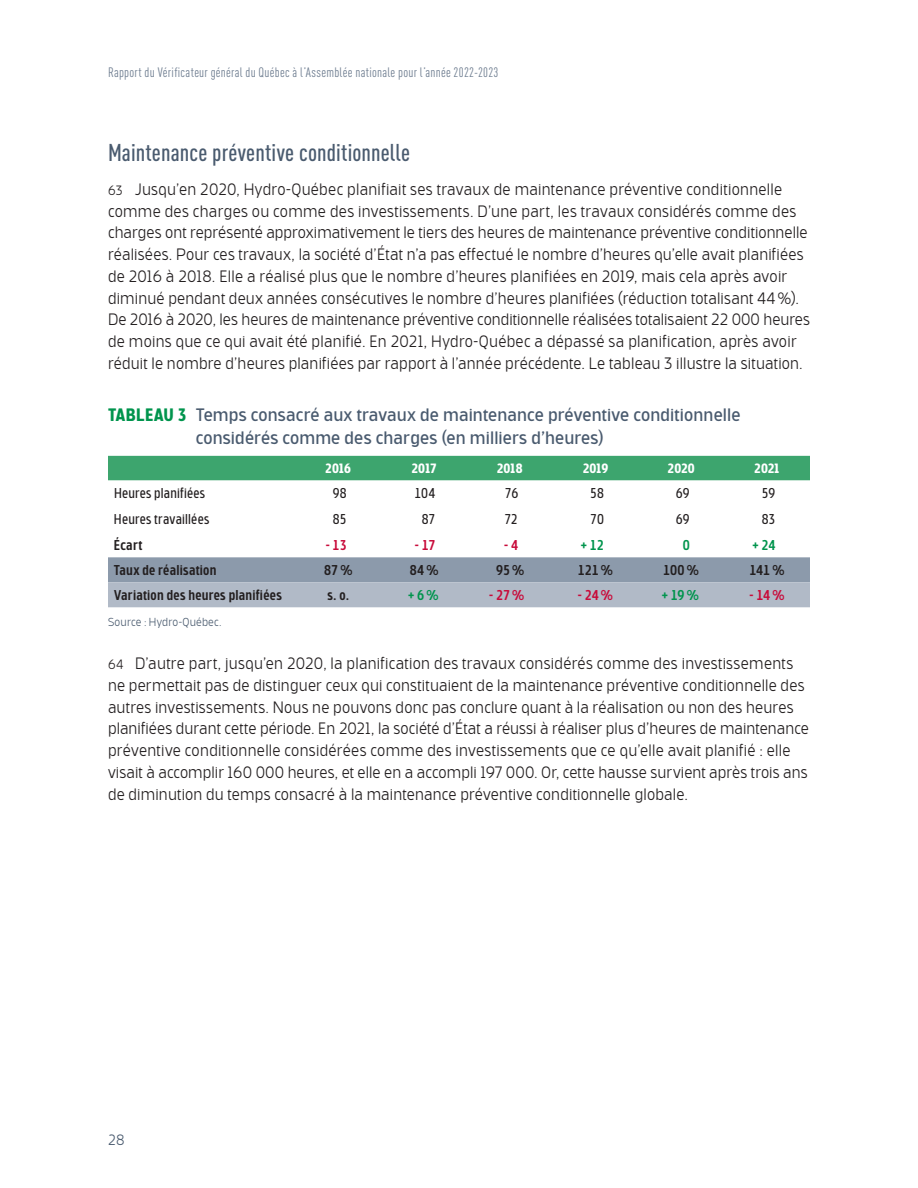
<style>
.page{position:relative;width:918px;height:1188px;background:#fff}
.page>*{position:absolute;margin:0;border:0;box-sizing:border-box;transform-origin:0 0}
.t1{font:500 condensed 24px "DIN Offc";letter-spacing:.005em;color:#4a5b6f}
.t2{font:18px/22.5px "Bosphorus 50 Normal 53";letter-spacing:.005em;color:#4a5b6f}
.t3{font:300 16.5px/21.8px "Bosphorus 50 Normal 52";letter-spacing:.01em;color:#231f20}
.t4{font:300 15px "Bosphorus 50 Normal 52";color:#4a5b6f}
.t5{font:500 14.25px "Bosphorus 40 Condensed 44";letter-spacing:.015em;color:#231f20}
.t6{font:14.25px "Bosphorus 40 Condensed 43";letter-spacing:.015em;color:#231f20}
.t7{font:500 14.25px "Bosphorus 40 Condensed 44";letter-spacing:-.01em;color:#c80c3b}
.t8{font:500 14.25px "Bosphorus 40 Condensed 44";color:#00944d}
.t9{font:condensed 13.5px "DIN Offc";letter-spacing:.02em;color:#6d7c8f}
.t10{font:700 13.5px "Bosphorus 40 Condensed 45";letter-spacing:.015em;color:#fff}
.t11{font:300 11.7px "Bosphorus 50 Normal 52";letter-spacing:.015em;color:#4a5b6f}
.s1{font-size:13.5px}
.s2{font-family:"Bosphorus 40 Condensed 45";font-weight:700;color:#00944d}
</style>
<div class="page">
<div style="left:108px;top:456px;width:702px;height:24px;background:#3da56e"></div>
<svg style="left:108px;top:557px;width:702px;height:50px;background:#9faab9"></svg>
<p class="t9" style="left:108px;top:65px;width:392px">Rapport du Vérificateur général du Québec à l’Assemblée nationale pour l’année 2022-2023</p>
<h1 class="t1" style="left:108px;top:138px;width:304px">Maintenance préventive conditionnelle</h1>
<p class="t3" style="left:108px;top:179px;width:704px"><span class="s1">63</span> Jusqu’en 2020, Hydro-Québec planifiait ses travaux de maintenance préventive conditionnelle comme des charges ou comme des investissements. D’une part, les travaux considérés comme des charges ont représenté approximativement le tiers des heures de maintenance préventive conditionnelle réalisées. Pour ces travaux, la société d’État n’a pas effectué le nombre d’heures qu’elle avait planifiées de 2016 à 2018. Elle a réalisé plus que le nombre d’heures planifiées en 2019, mais cela après avoir diminué pendant deux années consécutives le nombre d’heures planifiées (réduction totalisant 44 %).<br>De 2016 à 2020, les heures de maintenance préventive conditionnelle réalisées totalisaient 22 000 heures de moins que ce qui avait été planifié. En 2021, Hydro-Québec a dépassé sa planification, après avoir réduit le nombre d’heures planifiées par rapport à l’année précédente. Le tableau 3 illustre la situation.</p>
<p class="t2" style="left:196px;top:404px;width:546px;text-indent:-88px"><span class="s2">TABLEAU 3</span> Temps consacré aux travaux de maintenance préventive conditionnelle considérés comme des charges (en milliers d’heures)</p>
<p class="t10" style="left:326px;top:460px;width:27px">2016</p>
<p class="t10" style="left:412px;top:460px;width:26px">2017</p>
<p class="t10" style="left:497px;top:460px;width:27px">2018</p>
<p class="t10" style="left:583px;top:460px;width:27px">2019</p>
<p class="t10" style="left:668px;top:460px;width:28px">2020</p>
<p class="t10" style="left:755px;top:460px;width:27px">2021</p>
<p class="t6" style="left:114px;top:485px;width:93px">Heures planifiées</p>
<p class="t6" style="left:333px;top:485px;width:15px">98</p>
<p class="t6" style="left:415px;top:485px;width:22px">104</p>
<p class="t6" style="left:505px;top:485px;width:15px">76</p>
<p class="t6" style="left:590px;top:485px;width:15px">58</p>
<p class="t6" style="left:676px;top:485px;width:16px">69</p>
<p class="t6" style="left:762px;top:485px;width:15px">59</p>
<p class="t6" style="left:114px;top:511px;width:97px">Heures travaillées</p>
<p class="t6" style="left:333px;top:511px;width:15px">85</p>
<p class="t6" style="left:422px;top:511px;width:15px">87</p>
<p class="t6" style="left:504px;top:511px;width:15px">72</p>
<p class="t6" style="left:590px;top:511px;width:15px">70</p>
<p class="t6" style="left:676px;top:511px;width:16px">69</p>
<p class="t6" style="left:762px;top:511px;width:15px">83</p>
<p class="t5" style="left:114px;top:536px;width:30px">Écart</p>
<p class="t7" style="left:326px;top:536px;width:23px">-13</p>
<p class="t7" style="left:415px;top:536px;width:22px">- 17</p>
<p class="t7" style="left:504px;top:536px;width:15px">-4</p>
<p class="t8" style="left:581px;top:536px;width:25px">+12</p>
<p class="t8" style="left:683px;top:536px;width:9px">0</p>
<p class="t8" style="left:752px;top:536px;width:25px">+24</p>
<p class="t5" style="left:114px;top:561px;width:104px">Taux de réalisation</p>
<p class="t5" style="left:324px;top:561px;width:30px">87%</p>
<p class="t5" style="left:410px;top:561px;width:30px">84%</p>
<p class="t5" style="left:496px;top:561px;width:30px">95%</p>
<p class="t5" style="left:578px;top:561px;width:37px">121 %</p>
<p class="t5" style="left:663px;top:561px;width:37px">100 %</p>
<p class="t5" style="left:749px;top:561px;width:37px">141 %</p>
<p class="t5" style="left:114px;top:586px;width:169px">Variation des heures planifiées</p>
<p class="t5" style="left:328px;top:586px;width:23px">s. o.</p>
<p class="t8" style="left:408px;top:586px;width:32px">+6%</p>
<p class="t7" style="left:489px;top:586px;width:37px">-27%</p>
<p class="t7" style="left:578px;top:586px;width:37px">-24%</p>
<p class="t8" style="left:662px;top:586px;width:39px">+19%</p>
<p class="t7" style="left:749px;top:586px;width:37px">-14%</p>
<p class="t11" style="left:108px;top:616px;width:114px">Source : Hydro-Québec.</p>
<p class="t3" style="left:108px;top:653px;width:703px"><span class="s1">64</span> D’autre part, jusqu’en 2020, la planification des travaux considérés comme des investissements ne permettait pas de distinguer ceux qui constituaient de la maintenance préventive conditionnelle des autres investissements. Nous ne pouvons donc pas conclure quant à la réalisation ou non des heures planifiées durant cette période. En 2021, la société d’État a réussi à réaliser plus d’heures de maintenance préventive conditionnelle considérées comme des investissements que ce qu’elle avait planifié : elle visait à accomplir 160 000 heures, et elle en a accompli 197 000. Or, cette hausse survient après trois ans de diminution du temps consacré à la maintenance préventive conditionnelle globale.</p>
<p class="t4" style="left:108px;top:1131px;width:18px">28</p>
</div>
